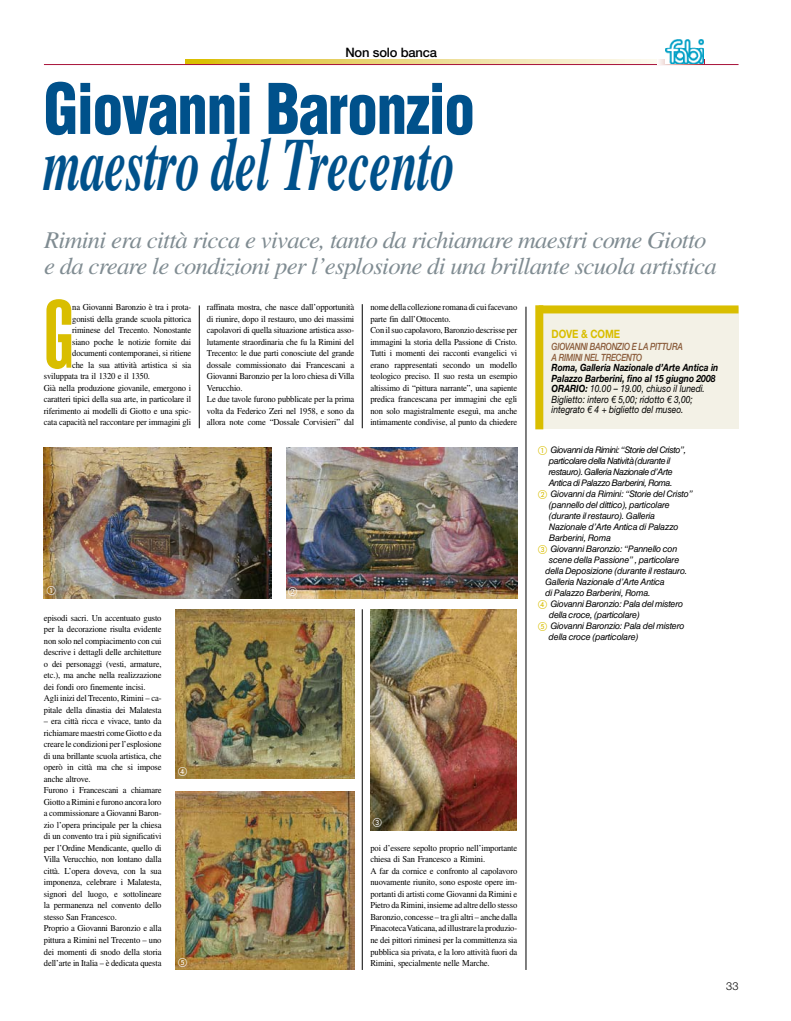
<style>
.page{position:relative;width:791px;height:1021px;background:#fff}
.page>*{position:absolute;margin:0;border:0;box-sizing:border-box;transform-origin:0 0}
.t1{font:94.4px "Helvetica LT Std Ultra Comp";color:#d9be00;scale:.95 1}
.t2{font:italic 700 75px "Times LT Std";letter-spacing:-.01em;color:#00518b;scale:.65 1}
.t3{font:900 condensed 68px "Helvetica LT Std";letter-spacing:-.02em;color:#00518b;scale:.9 1}
.t4{font:italic 24px/26px "Times LT Std";letter-spacing:-.03em;color:#808c92}
.t5{font:500 13px "Helvetica Neue LT Std";letter-spacing:-.015em;color:#000}
.t6{font:700 11.5px "Helvetica Neue LT Std";letter-spacing:-.01em;color:#d9be00;scale:.85 1}
.t7{font:300 11px "Helvetica Neue LT Std";color:#000}
.t8{font:italic 10px/10.5px "Helvetica Neue LT Std";color:#000;scale:.85 1}
.t9{font:italic 500 10px/10.5px "Helvetica Neue LT Std";letter-spacing:-.03em;color:#8a5b3a;scale:.8 1}
.t10{font:9px/11.5px "Times LT Std";letter-spacing:-.015em;color:#000;scale:.95 1}
.t11{font:italic 9px "Helvetica LT Std";letter-spacing:-.025em;color:#000}
.t12{font:italic 9px "Helvetica LT Std";letter-spacing:-.05em;color:#000}
.t13{font:9px "European Pi One";color:#fff}
.s1{font-weight:700}
</style>
<div class="page">
<svg style="left:186px;top:59px;width:471px;height:5px;background:#ebda86"></svg>
<hr style="left:44px;top:64px;width:694px;height:1px;background:#a8123a">
<svg style="left:659px;top:59px;width:45px;height:5px"></svg>
<hr style="left:362px;top:609px;width:1px;height:360px;background:#000">
<hr style="left:526px;top:307px;width:1px;height:662px;background:#000">
<div style="left:539px;top:307px;width:199px;height:122px;background:#f3f1e6"></div>
<div style="left:539px;top:305px;width:199px;height:8px;background:#d9be00"></div>
<div style="left:535px;top:305px;width:8px;height:124px;background:#d9be00"></div>
<hr style="left:199px;top:305px;width:1px;height:123px;background:#000">
<img style="left:44px;top:447px;width:228px;height:151px">
<img style="left:286px;top:447px;width:231px;height:151px">
<img style="left:370px;top:610px;width:147px;height:220px">
<img style="left:176px;top:609px;width:178px;height:169px">
<img style="left:176px;top:791px;width:178px;height:178px">
<hr style="left:362px;top:304px;width:1px;height:124px;background:#000">
<img style="left:666px;top:40px;width:37px;height:24px">
<svg style="left:47px;top:586px;width:9px;height:9px"></svg>
<svg style="left:288px;top:587px;width:9px;height:9px"></svg>
<svg style="left:373px;top:818px;width:9px;height:9px"></svg>
<svg style="left:178px;top:957px;width:9px;height:9px"></svg>
<h3 class="t5" style="left:345px;top:45px;width:93px">Non solo banca</h3>
<h3 class="t3" style="left:44px;top:66px;width:480px">Giovanni Baronzio</h3>
<h2 class="t2" style="left:44px;top:121px;width:634px">maestro del Trecento</h2>
<h3 class="t4" style="left:44px;top:226px;width:674px">Rimini era città ricca e vivace, tanto da richiamare maestri come Giotto e da creare le condizioni per l’esplosione di una brillante scuola artistica</h3>
<h1 class="t1" style="left:44px;top:280px;width:33px">G</h1>
<p class="t10" style="left:72px;top:301px;width:127px">na Giovanni Baronzio è tra i prota-</p>
<p class="t10" style="left:207px;top:301px;width:157px">raffinata mostra, che nasce dall’opportunità di riunire, dopo il restauro, uno dei massimi capolavori di quella situazione artistica asso&shy;lutamente straordinaria che fu la Rimini del Trecento: le due parti conosciute del grande dossale commissionato dai Francescani a Giovanni Baronzio per la loro chiesa di Villa Verucchio.<br>Le due tavole furono pubblicate per la prima volta da Federico Zeri nel 1958, e sono da allora note come “Dossale Corvisieri” dal</p>
<p class="t10" style="left:370px;top:301px;width:156px">nome della collezione romana di cui facevano parte fin dall’Ottocento.<br>Con il suo capolavoro, Baronzio descrisse per immagini la storia della Passione di Cristo.<br>Tutti i momenti dei racconti evangelici vi erano rappresentati secondo un modello teologico preciso. Il suo resta un esempio altissimo di “pittura narrante”, una sapiente predica francescana per immagini che egli non solo magistralmente eseguì, ma anche intimamente condivise, al punto da chiedere</p>
<p class="t10" style="left:72px;top:313px;width:127px">gonisti della grande scuola pittorica</p>
<p class="t10" style="left:72px;top:324px;width:127px">riminese del Trecento. Nonostante</p>
<p class="t10" style="left:72px;top:336px;width:127px">siano poche le notizie fornite dai</p>
<p class="t10" style="left:72px;top:347px;width:127px">documenti contemporanei, si ritiene</p>
<p class="t10" style="left:72px;top:359px;width:127px">che la sua attività artistica si sia</p>
<p class="t10" style="left:44px;top:370px;width:113px">sviluppata tra il 1320 e il 1350.</p>
<p class="t10" style="left:44px;top:382px;width:157px">Già nella produzione giovanile, emergono i</p>
<p class="t10" style="left:44px;top:393px;width:157px">caratteri tipici della sua arte, in particolare il</p>
<p class="t10" style="left:44px;top:405px;width:157px">riferimento ai modelli di Giotto e una spic-</p>
<p class="t10" style="left:44px;top:416px;width:157px">cata capacità nel raccontare per immagini gli</p>
<p class="t6" style="left:551px;top:327px;width:82px">DOVE &amp; COME</p>
<p class="t9" style="left:551px;top:341px;width:166px">GIOVANNI BARONZIO E LA PITTURA<br>A RIMINI NEL TRECENTO</p>
<p class="t8" style="left:551px;top:362px;width:198px"><span class="s1">Roma, Galleria Nazionale d’Arte Antica in Palazzo Barberini, fino al 15 giugno 2008<br>ORARIO:</span> 10.00 – 19.00, chiuso il lunedì.<br>Biglietto: intero € 5,00; ridotto € 3,00; integrato € 4 + biglietto del museo.</p>
<p class="t12" style="left:550px;top:444px;width:137px">Giovanni da Rimini: “Storie del Cristo”,</p>
<p class="t12" style="left:549px;top:455px;width:123px">particolare della Natività (durante il</p>
<p class="t12" style="left:549px;top:466px;width:125px">restauro). Galleria Nazionale d’Arte</p>
<p class="t12" style="left:549px;top:477px;width:125px">Antica di Palazzo Barberini, Roma.</p>
<p class="t11" style="left:550px;top:488px;width:144px">Giovanni da Rimini: “Storie del Cristo”</p>
<p class="t11" style="left:549px;top:499px;width:123px">(pannello del dittico), particolare</p>
<p class="t11" style="left:549px;top:510px;width:108px">(durante il restauro). Galleria</p>
<p class="t11" style="left:549px;top:521px;width:131px">Nazionale d’Arte Antica di Palazzo</p>
<p class="t11" style="left:549px;top:532px;width:64px">Barberini, Roma</p>
<p class="t11" style="left:550px;top:543px;width:128px">Giovanni Baronzio: “Pannello con</p>
<p class="t11" style="left:549px;top:554px;width:132px">scene della Passione” , particolare</p>
<p class="t11" style="left:545px;top:565px;width:144px">della Deposizione (durante il restauro.</p>
<p class="t11" style="left:545px;top:576px;width:121px">Galleria Nazionale d’Arte Antica</p>
<p class="t11" style="left:545px;top:587px;width:107px">di Palazzo Barberini, Roma.</p>
<p class="t11" style="left:550px;top:598px;width:134px">Giovanni Baronzio: Pala del mistero</p>
<p class="t11" style="left:549px;top:609px;width:93px">della croce, (particolare)</p>
<p class="t11" style="left:550px;top:620px;width:136px">Giovanni Baronzio: Pala del mistero</p>
<p class="t11" style="left:549px;top:631px;width:91px">della croce (particolare)</p>
<p class="t10" style="left:44px;top:612px;width:125px">episodi sacri. Un accentuato gusto per la decorazione risulta evidente non solo nel compiacimento con cui descrive i dettagli delle architetture o dei personaggi (vesti, armature, etc.), ma anche nella realizzazione dei fondi oro finemente incisi.<br>Agli inizi del Trecento, Rimini – ca&shy;pitale della dinastia dei Malatesta</p>
<p class="t10" style="left:44px;top:715px;width:125px">– era città ricca e vivace, tanto da richiamare maestri come Giotto e da creare le condizioni per l’esplosione di una brillante scuola artistica, che operò in città ma che si impose anche altrove.<br>Furono i Francescani a chiamare Giotto a Rimini e furono ancora loro a commissionare a Giovanni Baron&shy;zio l’opera principale per la chiesa di un convento tra i più significativi per l’Ordine Mendicante, quello di Villa Verucchio, non lontano dalla città. L’opera doveva, con la sua imponenza, celebrare i Malatesta, signori del luogo, e sottolineare la permanenza nel convento dello stesso San Francesco.<br>Proprio a Giovanni Baronzio e alla pittura a Rimini nel Trecento – uno dei momenti di snodo della storia dell’arte in Italia – è dedicata questa</p>
<p class="t13" style="left:178px;top:766px;width:10px">d</p>
<p class="t10" style="left:370px;top:842px;width:156px">poi d’essere sepolto proprio nell’importante chiesa di San Francesco a Rimini.<br>A far da cornice e confronto al capolavoro nuovamente riunito, sono esposte opere im&shy;portanti di artisti come Giovanni da Rimini e Pietro da Rimini, insieme ad altre dello stesso Baronzio, concesse – tra gli altri – anche dalla Pinacoteca Vaticana, ad illustrare la produzio&shy;ne dei pittori riminesi per la committenza sia pubblica sia privata, e la loro attività fuori da Rimini, specialmente nelle Marche.</p>
<p class="t7" style="left:726px;top:979px;width:14px">33</p>
</div>
